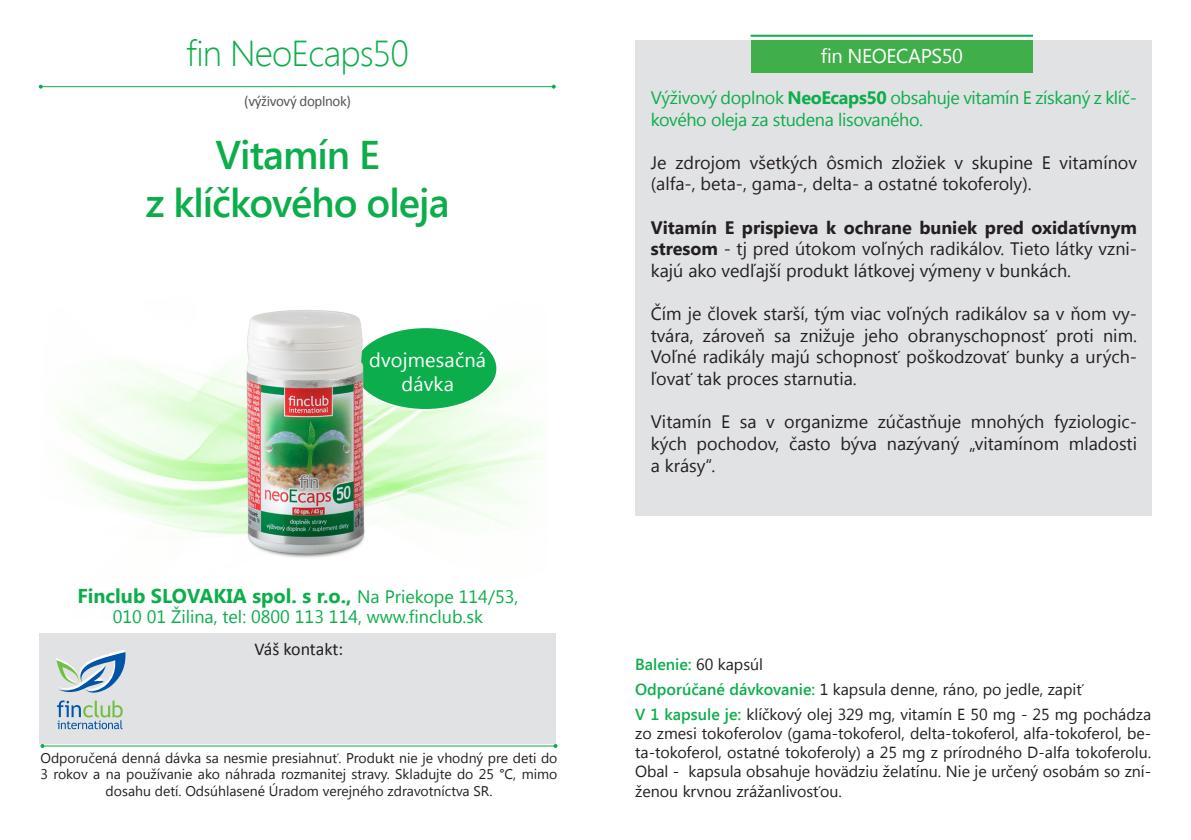
<style>
.page{position:relative;width:1191px;height:840px;background:#fff}
.page>*{position:absolute;margin:0;border:0;box-sizing:border-box;transform-origin:0 0}
.t1{font:600 40px/48px "Segoe UI";letter-spacing:-.025em;color:#0cae4c;text-align:center}
.t2{font:300 36px "Segoe UI";letter-spacing:-.025em;color:#0cae4c}
.t3{font:700 20px "Segoe UI";color:#0cae4c}
.t4{font:20px/24px "Segoe UI";letter-spacing:.01em;color:#fff;text-align:center}
.t5{font:20px "Segoe UI";letter-spacing:-.02em;color:#fff}
.t6{font:18px/21.6px "Segoe UI";color:#231f20;text-align:justify}
.t7{font:18px/21.6px "Segoe UI";letter-spacing:-.02em;color:#0cae4c}
.t8{font:18px "Segoe UI";color:#0cae4c}
.Normální{font:18px "Calibri";letter-spacing:-.005em;color:#231f20}
.t9{font:16px/19.2px "Segoe UI";color:#231f20;text-align:justify}
.t10{font:600 16px "Segoe UI";color:#0cae4c}
.t11{font:15px "Calibri";letter-spacing:-.025em;color:#57585a}
.t12{font:14px/16.8px "Segoe UI";color:#231f20;text-align:center}
.s1{font-weight:700}
.s2{font-weight:400;font-size:18px}
.s3{font-weight:400;color:#231f20}
.s4{font-weight:600;color:#0cae4c}
</style>
<div class="page">
<img style="left:63px;top:359px;width:479px;height:170px">
<div style="left:354px;top:327px;width:143px;height:82px;background:#0cae4c;border-radius:50%"></div>
<hr style="left:41px;top:86px;width:513px;height:1px;background:#0cae4c">
<svg style="left:39px;top:85px;width:4px;height:4px"></svg>
<svg style="left:552px;top:85px;width:4px;height:4px"></svg>
<div style="left:40px;top:633px;width:516px;height:110px;background:#e1e2e4"></div>
<hr style="left:42px;top:745px;width:513px;height:1px;background:#0cae4c">
<svg style="left:40px;top:743px;width:4px;height:4px"></svg>
<svg style="left:553px;top:743px;width:4px;height:4px"></svg>
<svg style="left:56px;top:650px;width:70px;height:78px"></svg>
<img style="left:181px;top:310px;width:230px;height:248px">
<div style="left:635px;top:40px;width:516px;height:475px;background:#e1e2e4"></div>
<div style="left:751px;top:40px;width:281px;height:33px;background:#40ae49"></div>
<hr style="left:750px;top:35px;width:283px;height:2px;background:#0cae4c">
<p class="t2" style="left:186px;top:28px;width:224px">fin NeoEcaps50</p>
<p class="t5" style="left:820px;top:42px;width:144px">fin NEOECAPS50</p>
<p class="t11" style="left:244px;top:92px;width:108px">(výživový doplnok)</p>
<p class="t7" style="left:651px;top:86px;width:488px">Výživový doplnok <span class="s1">NeoEcaps50</span> obsahuje vitamín E získaný z klíč&shy;kového oleja za studena lisovaného.</p>
<p class="t6" style="left:651px;top:151px;width:488px">Je zdrojom všetkých ôsmich zložiek v skupine E vitamínov (alfa-, beta-, gama-, delta- a ostatné tokoferoly).</p>
<p class="t6" style="left:651px;top:215px;width:488px"><span class="s1">Vitamín E prispieva k ochrane buniek pred oxidatívnym stresom</span> - tj pred útokom voľných radikálov. Tieto látky vzni&shy;kajú ako vedľajší produkt látkovej výmeny v bunkách.</p>
<p class="t6" style="left:651px;top:302px;width:488px">Čím je človek starší, tým viac voľných radikálov sa v ňom vy&shy;tvára, zároveň sa znižuje jeho obranyschopnosť proti nim.<br>Voľné radikály majú schopnosť poškodzovať bunky a urých&shy;ľovať tak proces starnutia.</p>
<p class="t6" style="left:651px;top:410px;width:488px">Vitamín E sa v organizme zúčastňuje mnohých fyziologic&shy;kých pochodov, často býva nazývaný „vitamínom mladosti a krásy“.</p>
<p class="t1" style="left:146px;top:129px;width:305px">Vitamín E<br>z klíčkového oleja</p>
<p class="t4" style="left:369px;top:347px;width:118px">dvojmesačná dávka</p>
<p class="t3" style="left:77px;top:581px;width:442px">Finclub SLOVAKIA spol. s r.o., <span class="s2">Na Priekope 114/53,</span></p>
<p class="t8" style="left:113px;top:604px;width:372px">010 01 Žilina, tel: 0800 113 114, www.finclub.sk</p>
<p class="Normální" style="left:255px;top:637px;width:90px">Váš kontakt:</p>
<p class="t12" style="left:40px;top:748px;width:518px">Odporučená denná dávka sa nesmie presiahnuť. Produkt nie je vhodný pre deti do<br>3 rokov a na používanie ako náhrada rozmanitej stravy. Skladujte do 25 °C, mimo dosahu detí. Odsúhlasené Úradom verejného zdravotníctva SR.</p>
<p class="t10" style="left:635px;top:652px;width:129px">Balenie: <span class="s3">60 kapsúl</span></p>
<p class="t9" style="left:635px;top:678px;width:450px"><span class="s4">Odporúčané dávkovanie:</span> 1 kapsula denne, ráno, po jedle, zapiť</p>
<p class="t9" style="left:635px;top:703px;width:517px"><span class="s4">V 1 kapsule je:</span> klíčkový olej 329 mg, vitamín E 50 mg - 25 mg pochádza zo zmesi tokoferolov (gama-tokoferol, delta-tokoferol, alfa-tokoferol, be&shy;ta-tokoferol, ostatné tokoferoly) a 25 mg z prírodného D-alfa tokoferolu.<br>Obal - kapsula obsahuje hovädziu želatínu. Nie je určený osobám so zní&shy;ženou krvnou zrážanlivosťou.</p>
</div>
